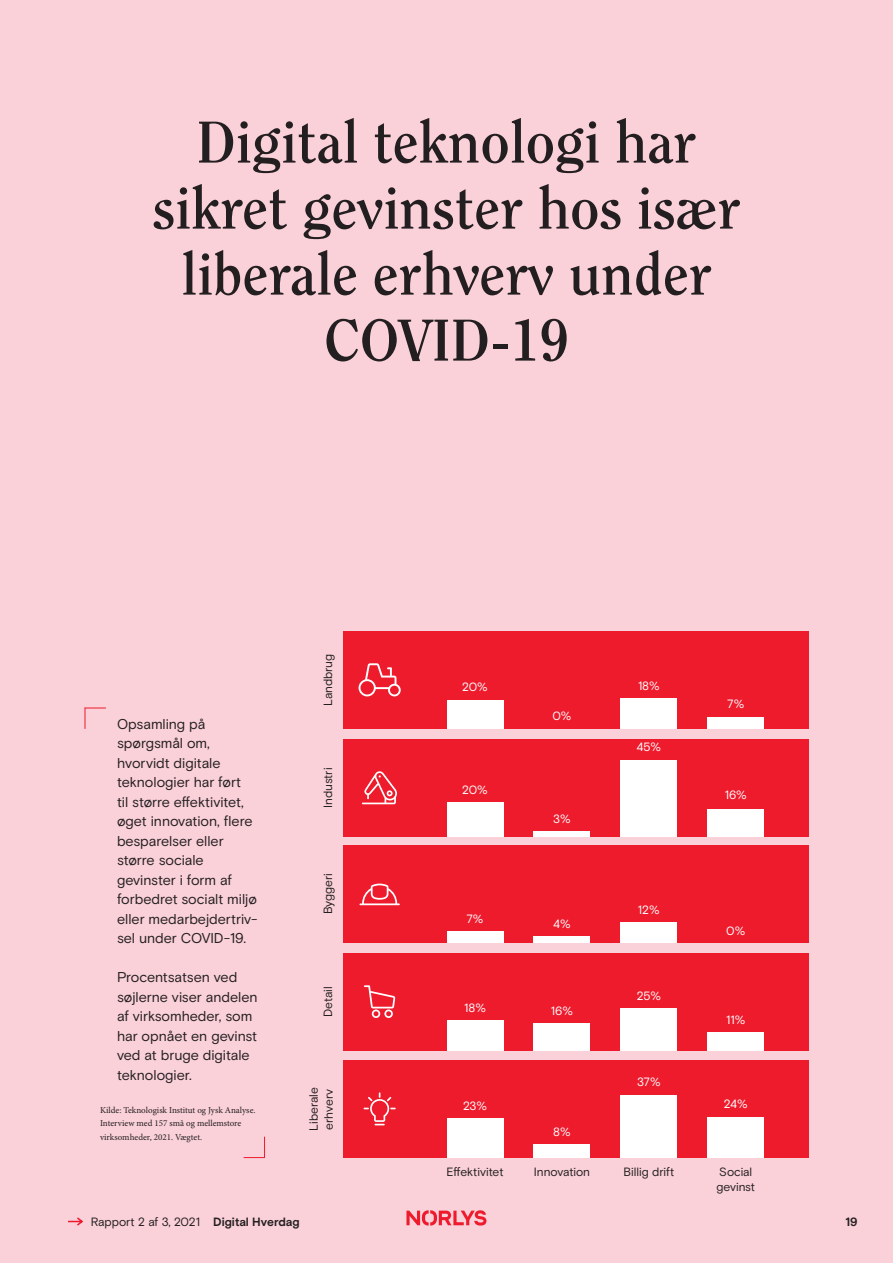
<style>
.page{position:relative;width:893px;height:1263px;background:#fad0d9}
.page>*{position:absolute;margin:0;border:0;box-sizing:border-box;transform-origin:0 0}
.Overskrift_KÆMPE{font:700 58.5px/66px "Clearface ITC Pro";color:#231f20;text-align:center}
.Diagram_brød{font:14.25px/19.5px "Basis Grotesque Pro";color:#231f20}
.Tekst_i_diagrammer{font:12px/15px "Basis Grotesque Pro";color:#231f20}
.Tekst_i_diagrammer-2{font:12px "Basis Grotesque Pro";letter-spacing:-.045em;color:#fff}
.t1{font:700 12px "Basis Grotesque Pro";color:#231f20}
.Kilde{font:9px/13.5px "Minion Pro";color:#231f20}
.s1{font-weight:700}
</style>
<div class="page">
<div style="left:343px;top:631px;width:465px;height:98px;background:#ee1b2d"></div>
<div style="left:343px;top:739px;width:465px;height:97px;background:#ee1b2d"></div>
<div style="left:343px;top:846px;width:465px;height:97px;background:#ee1b2d"></div>
<div style="left:343px;top:953px;width:465px;height:97px;background:#ee1b2d"></div>
<div style="left:343px;top:1060px;width:465px;height:98px;background:#ee1b2d"></div>
<svg style="left:359px;top:663px;width:42px;height:33px"></svg>
<svg style="left:362px;top:771px;width:35px;height:33px"></svg>
<svg style="left:359px;top:883px;width:41px;height:22px"></svg>
<svg style="left:364px;top:985px;width:31px;height:33px"></svg>
<svg style="left:364px;top:1092px;width:32px;height:33px"></svg>
<div style="left:621px;top:1095px;width:56px;height:63px;background:#fff"></div>
<div style="left:707px;top:1117px;width:57px;height:41px;background:#fff"></div>
<div style="left:534px;top:1144px;width:56px;height:14px;background:#fff"></div>
<div style="left:447px;top:1118px;width:56px;height:40px;background:#fff"></div>
<div style="left:621px;top:1008px;width:56px;height:42px;background:#fff"></div>
<div style="left:707px;top:1032px;width:57px;height:18px;background:#fff"></div>
<div style="left:534px;top:1023px;width:56px;height:27px;background:#fff"></div>
<div style="left:447px;top:1020px;width:56px;height:30px;background:#fff"></div>
<div style="left:621px;top:923px;width:56px;height:20px;background:#fff"></div>
<div style="left:534px;top:936px;width:56px;height:7px;background:#fff"></div>
<div style="left:447px;top:931px;width:56px;height:12px;background:#fff"></div>
<div style="left:621px;top:760px;width:56px;height:76px;background:#fff"></div>
<div style="left:707px;top:809px;width:57px;height:27px;background:#fff"></div>
<div style="left:534px;top:831px;width:56px;height:5px;background:#fff"></div>
<div style="left:447px;top:802px;width:56px;height:34px;background:#fff"></div>
<div style="left:621px;top:698px;width:56px;height:31px;background:#fff"></div>
<div style="left:707px;top:717px;width:57px;height:12px;background:#fff"></div>
<div style="left:447px;top:700px;width:56px;height:29px;background:#fff"></div>
<svg style="left:68px;top:1217px;width:15px;height:9px"></svg>
<svg style="left:406px;top:1210px;width:80px;height:15px"></svg>
<svg style="left:85px;top:708px;width:21px;height:21px"></svg>
<svg style="left:244px;top:1137px;width:21px;height:21px"></svg>
<p class="Overskrift_KÆMPE" style="left:152px;top:109px;width:590px">Digital teknologi har sikret gevinster hos især liberale erhverv under<br>COVID-19</p>
<p class="Diagram_brød" style="left:117px;top:714px;width:142px">Opsamling på spørgsmål om, hvorvidt digitale teknologier har ført<br>til større effektivitet, øget innovation, flere besparelser eller større sociale gevinster i form af forbedret socialt miljø eller medarbejdertriv&shy;sel under COVID-19.</p>
<p class="Diagram_brød" style="left:117px;top:968px;width:142px">Procentsatsen ved søjlerne viser andelen af virksomheder, som har opnået en gevinst ved at bruge digitale teknologier.</p>
<p class="Kilde" style="left:100px;top:1103px;width:157px">Kilde: Teknologisk Institut og Jysk Analyse.<br>Interview med 157 små og mellemstore virksomheder, 2021. Vægtet.</p>
<p class="Tekst_i_diagrammer" style="left:321px;top:706px;width:54px;rotate:-90deg">Landbrug</p>
<p class="Tekst_i_diagrammer" style="left:321px;top:808px;width:42px;rotate:-90deg">Industri</p>
<p class="Tekst_i_diagrammer" style="left:321px;top:914px;width:42px;rotate:-90deg">Byggeri</p>
<p class="Tekst_i_diagrammer" style="left:321px;top:1017px;width:32px;rotate:-90deg">Detail</p>
<p class="Tekst_i_diagrammer" style="left:306px;top:1131px;width:45px;rotate:-90deg">Liberale</p>
<p class="Tekst_i_diagrammer" style="left:321px;top:1129px;width:43px;rotate:-90deg">erhverv</p>
<p class="Tekst_i_diagrammer-2" style="left:462px;top:680px;width:27px">20%</p>
<p class="Tekst_i_diagrammer-2" style="left:462px;top:783px;width:27px">20%</p>
<p class="Tekst_i_diagrammer-2" style="left:467px;top:912px;width:19px">7%</p>
<p class="Tekst_i_diagrammer-2" style="left:552px;top:709px;width:21px">0%</p>
<p class="Tekst_i_diagrammer-2" style="left:553px;top:811px;width:19px">3%</p>
<p class="Tekst_i_diagrammer-2" style="left:553px;top:917px;width:19px">4%</p>
<p class="Tekst_i_diagrammer-2" style="left:464px;top:1000px;width:23px">18%</p>
<p class="Tekst_i_diagrammer-2" style="left:551px;top:1004px;width:24px">16%</p>
<p class="Tekst_i_diagrammer-2" style="left:463px;top:1099px;width:26px">23%</p>
<p class="Tekst_i_diagrammer-2" style="left:553px;top:1124px;width:19px">8%</p>
<p class="Tekst_i_diagrammer-2" style="left:638px;top:678px;width:23px">18%</p>
<p class="Tekst_i_diagrammer-2" style="left:637px;top:740px;width:26px">45%</p>
<p class="Tekst_i_diagrammer-2" style="left:638px;top:903px;width:23px">12%</p>
<p class="Tekst_i_diagrammer-2" style="left:637px;top:988px;width:26px">25%</p>
<p class="Tekst_i_diagrammer-2" style="left:637px;top:1075px;width:25px">37%</p>
<p class="Tekst_i_diagrammer-2" style="left:727px;top:697px;width:19px">7%</p>
<p class="Tekst_i_diagrammer-2" style="left:725px;top:788px;width:24px">16%</p>
<p class="Tekst_i_diagrammer-2" style="left:726px;top:923px;width:21px">0%</p>
<p class="Tekst_i_diagrammer-2" style="left:726px;top:1012px;width:21px">11%</p>
<p class="Tekst_i_diagrammer-2" style="left:724px;top:1097px;width:25px">24%</p>
<p class="Tekst_i_diagrammer" style="left:447px;top:1164px;width:58px">Effektivitet</p>
<p class="Tekst_i_diagrammer" style="left:534px;top:1164px;width:58px">Innovation</p>
<p class="Tekst_i_diagrammer" style="left:623px;top:1164px;width:52px">Billig drift</p>
<p class="Tekst_i_diagrammer" style="left:716px;top:1164px;width:40px">Social gevinst</p>
<p class="Tekst_i_diagrammer" style="left:91px;top:1214px;width:210px">Rapport 2 af 3, 2021 <span class="s1">Digital Hverdag</span></p>
<p class="t1" style="left:845px;top:1214px;width:14px">19</p>
</div>
